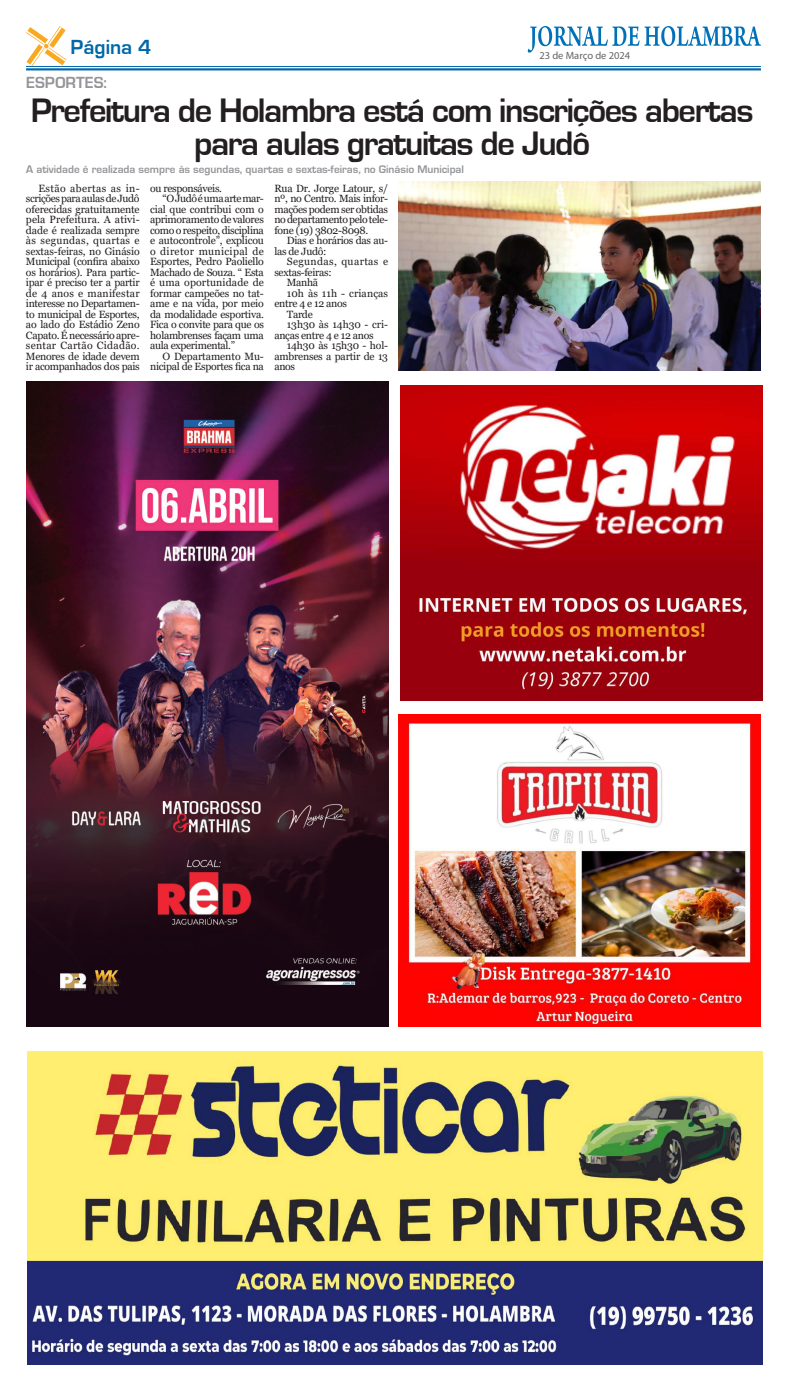
<style>
.page{position:relative;width:787px;height:1389px;background:#fff}
.page>*{position:absolute;margin:0;border:0;box-sizing:border-box;transform-origin:0 0}
.t1{font:35px/33.2px "Eurose";letter-spacing:-.04em;color:#231f20;text-align:center}
.t2{font:21.09px "Eurose";color:#0067aa}
.t3{font:16.62px "Eurose";color:#939598}
.t4{font:11.38px "Eurose";color:#939598}
.t5{font:10.5px/10.5px "Georgia";letter-spacing:-.03em;color:#231f20;text-align:justify}
.t6{font:10.5px "Georgia";letter-spacing:.01em;color:#231f20}
.t7{font:10.5px "Georgia";letter-spacing:-.005em;color:#231f20}
.t8{font:10.5px "Georgia";letter-spacing:-.01em;color:#231f20}
.t9{font:10.5px "Georgia";letter-spacing:.03em;color:#231f20}
.t10{font:10.5px "Georgia";letter-spacing:.035em;color:#231f20}
.t11{font:10.5px "Myriad Pro";color:#636366}
</style>
<div class="page">
<hr style="left:26px;top:66px;width:734px;height:1px;background:#0067aa">
<hr style="left:26px;top:68px;width:734px;height:2px;background:#0067aa">
<svg style="left:26px;top:26px;width:41px;height:40px"></svg>
<svg style="left:527px;top:26px;width:233px;height:27px"></svg>
<img style="left:401px;top:386px;width:360px;height:314px">
<img style="left:27px;top:1051px;width:734px;height:313px">
<img style="left:398px;top:714px;width:362px;height:313px">
<img style="left:26px;top:382px;width:362px;height:645px">
<img style="left:398px;top:181px;width:362px;height:189px">
<h2 class="t2" style="left:71px;top:36px;width:82px">Página 4</h2>
<p class="t11" style="left:539px;top:49px;width:92px">23 de Março de 2024</p>
<h3 class="t3" style="left:26px;top:73px;width:82px">ESPORTES:</h3>
<h1 class="t1" style="left:31px;top:93px;width:724px">Prefeitura de Holambra está com inscrições abertas para aulas gratuitas de Judô</h1>
<p class="t5" style="left:26px;top:183px;width:115px;text-indent:12px">Estão abertas as in&shy;scrições para aulas de Judô oferecidas gratuitamente pela Prefeitura. A ativi&shy;dade é realizada sempre às segundas, quartas e sextas-feiras, no Ginásio Municipal (confira abaixo os horários). Para partic&shy;ipar é preciso ter a partir de 4 anos e manifestar interesse no Departamen&shy;to municipal de Esportes, ao lado do Estádio Zeno Capato. É necessário apre&shy;sentar Cartão Cidadão.<br>Menores de idade devem ir acompanhados dos pais</p>
<p class="t5" style="left:150px;top:183px;width:73px">ou responsáveis.</p>
<p class="t4" style="left:26px;top:163px;width:439px">A atividade é realizada sempre às segundas, quartas e sextas-feiras, no Ginásio Municipal</p>
<p class="t5" style="left:274px;top:183px;width:115px">Rua Dr. Jorge Latour, s/ nº, no Centro. Mais infor&shy;mações podem ser obtidas no departamento pelo tele&shy;fone (19) 3802-8098.</p>
<p class="t5" style="left:274px;top:235px;width:115px;text-indent:12px">Dias e horários das au&shy;las de Judô:</p>
<p class="t10" style="left:287px;top:255px;width:103px">Segundas, quartas e</p>
<p class="t5" style="left:274px;top:267px;width:59px">sextas-feiras:</p>
<p class="t5" style="left:287px;top:277px;width:33px">Manhã</p>
<p class="t6" style="left:287px;top:287px;width:103px">10h às 11h - crianças</p>
<p class="t5" style="left:274px;top:298px;width:74px">entre 4 e 12 anos</p>
<p class="t5" style="left:287px;top:309px;width:27px">Tarde</p>
<p class="t7" style="left:287px;top:318px;width:103px">13h30 às 14h30 - cri-</p>
<p class="t5" style="left:274px;top:330px;width:101px">anças entre 4 e 12 anos</p>
<p class="t5" style="left:287px;top:340px;width:103px">14h30 às 15h30 - hol-</p>
<p class="t5" style="left:274px;top:351px;width:115px">ambrenses a partir de 13</p>
<p class="t5" style="left:274px;top:361px;width:22px">anos</p>
<p class="t5" style="left:162px;top:193px;width:103px">“O Judô é uma arte mar-</p>
<p class="t8" style="left:150px;top:203px;width:115px">cial que contribui com o</p>
<p class="t5" style="left:150px;top:214px;width:115px">aprimoramento de valores</p>
<p class="t5" style="left:150px;top:225px;width:115px">como o respeito, disciplina</p>
<p class="t5" style="left:150px;top:235px;width:115px">e autocontrole”, explicou</p>
<p class="t9" style="left:150px;top:245px;width:115px">o diretor municipal de</p>
<p class="t5" style="left:150px;top:256px;width:115px">Esportes, Pedro Paoliello</p>
<p class="t5" style="left:150px;top:267px;width:115px">Machado de Souza. “ Esta</p>
<p class="t6" style="left:150px;top:276px;width:115px">é uma oportunidade de</p>
<p class="t5" style="left:150px;top:288px;width:115px">formar campeões no tat-</p>
<p class="t5" style="left:150px;top:298px;width:115px">ame e na vida, por meio</p>
<p class="t5" style="left:150px;top:309px;width:115px">da modalidade esportiva.</p>
<p class="t5" style="left:150px;top:319px;width:115px">Fica o convite para que os</p>
<p class="t5" style="left:150px;top:330px;width:115px">holambrenses façam uma</p>
<p class="t5" style="left:150px;top:340px;width:86px">aula experimental.”</p>
<p class="t7" style="left:162px;top:350px;width:103px">O Departamento Mu-</p>
<p class="t5" style="left:150px;top:361px;width:115px">nicipal de Esportes fica na</p>
</div>
